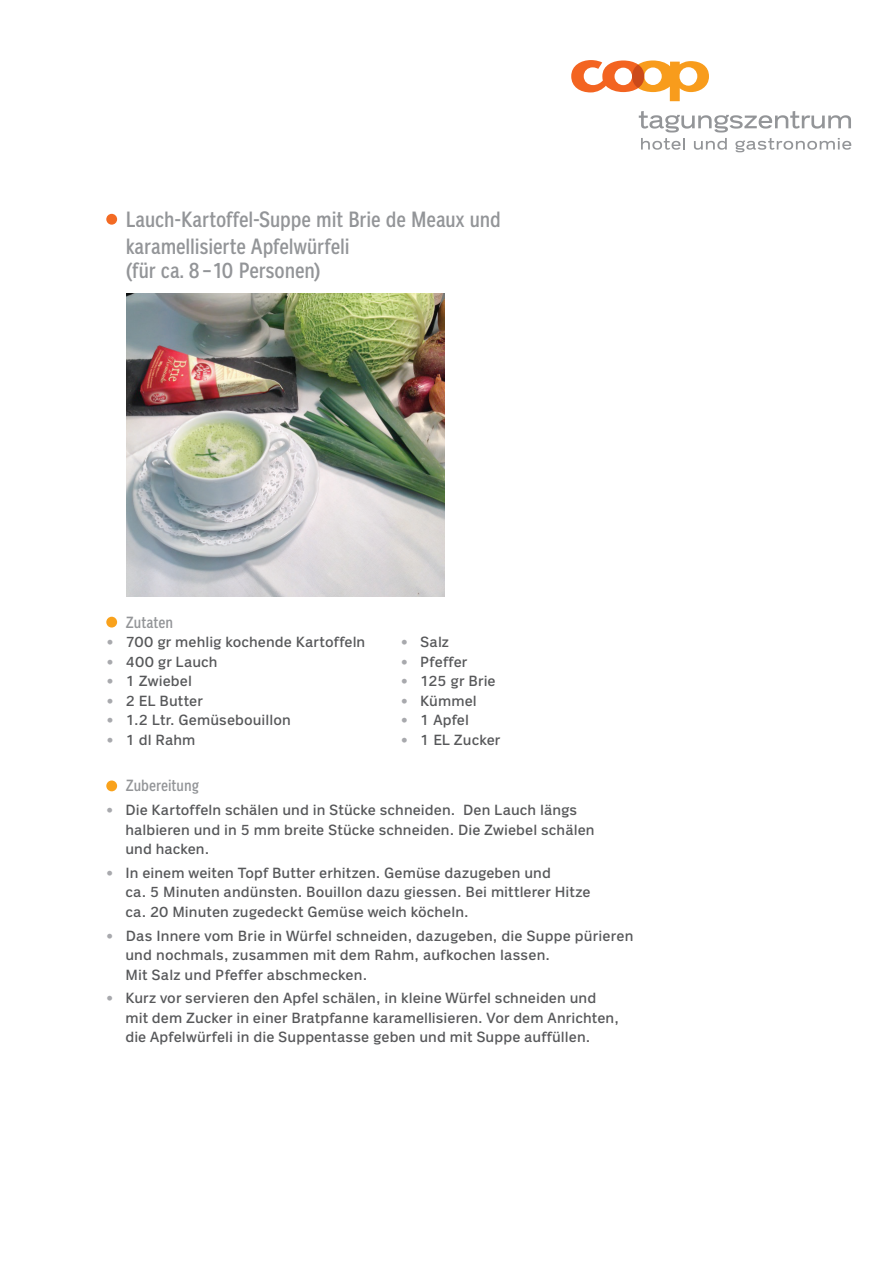
<style>
.page{position:relative;width:893px;height:1263px;background:#fff}
.page>*{position:absolute;margin:0;border:0;box-sizing:border-box;transform-origin:0 0}
.t1{font:22.5px/27px "Coop Condensed";color:#939598}
.t2{font:16.5px "Coop Condensed";color:#939598}
.t3{font:15px/19.5px "Coop";letter-spacing:.005em;color:#57585a}
.s1{color:#a8a9ad}
</style>
<div class="page">
<svg style="left:571px;top:60px;width:138px;height:41px"></svg>
<div style="left:632px;top:64px;width:12px;height:24px;background:#cb4a1a;border-radius:50%"></div>
<svg style="left:639px;top:111px;width:212px;height:41px"></svg>
<div style="left:106px;top:214px;width:11px;height:11px;background:#f36a23;border-radius:50%"></div>
<div style="left:106px;top:617px;width:11px;height:10px;background:#f9a21c;border-radius:50%"></div>
<div style="left:106px;top:780px;width:11px;height:11px;background:#f9a21c;border-radius:50%"></div>
<img style="left:126px;top:293px;width:319px;height:304px">
<p class="t1" style="left:126px;top:206px;width:377px">Lauch-Kartoffel-Suppe mit Brie de Meaux und karamellisierte Apfelwürfeli</p>
<p class="t1" style="left:126px;top:257px;width:196px">(für ca. 8-10 Personen)</p>
<p class="t2" style="left:126px;top:613px;width:49px">Zutaten</p>
<p class="t3" style="left:106px;top:633px;width:261px"><span class="s1">•</span> 700 gr mehlig kochende Kartoffeln</p>
<p class="t3" style="left:106px;top:652px;width:113px"><span class="s1">•</span> 400 gr Lauch</p>
<p class="t3" style="left:106px;top:672px;width:87px"><span class="s1">•</span> 1 Zwiebel</p>
<p class="t3" style="left:106px;top:691px;width:98px"><span class="s1">•</span> 2 EL Butter</p>
<p class="t3" style="left:106px;top:711px;width:186px"><span class="s1">•</span> 1.2 Ltr. Gemüsebouillon</p>
<p class="t3" style="left:106px;top:730px;width:91px"><span class="s1">•</span> 1 dl Rahm</p>
<p class="t3" style="left:401px;top:633px;width:50px"><span class="s1">•</span> Salz</p>
<p class="t3" style="left:401px;top:652px;width:68px"><span class="s1">•</span> Pfeffer</p>
<p class="t3" style="left:401px;top:672px;width:96px"><span class="s1">•</span> 125 gr Brie</p>
<p class="t3" style="left:401px;top:691px;width:78px"><span class="s1">•</span> Kümmel</p>
<p class="t3" style="left:401px;top:711px;width:70px"><span class="s1">•</span> 1 Apfel</p>
<p class="t3" style="left:401px;top:730px;width:101px"><span class="s1">•</span> 1 EL Zucker</p>
<p class="t2" style="left:126px;top:777px;width:75px">Zubereitung</p>
<p class="t3" style="left:125px;top:800px;width:471px;text-indent:-19px"><span class="s1">•</span> Die Kartoffeln schälen und in Stücke schneiden. Den Lauch längs halbieren und in 5 mm breite Stücke schneiden. Die Zwiebel schälen und hacken.</p>
<p class="t3" style="left:125px;top:863px;width:467px;text-indent:-19px"><span class="s1">•</span> In einem weiten Topf Butter erhitzen. Gemüse dazugeben und<br>ca. 5 Minuten andünsten. Bouillon dazu giessen. Bei mittlerer Hitze ca. 20 Minuten zugedeckt Gemüse weich köcheln.</p>
<p class="t3" style="left:125px;top:926px;width:509px;text-indent:-19px"><span class="s1">•</span> Das Innere vom Brie in Würfel schneiden, dazugeben, die Suppe pürieren und nochmals, zusammen mit dem Rahm, aufkochen lassen.<br>Mit Salz und Pfeffer abschmecken.</p>
<p class="t3" style="left:125px;top:989px;width:495px;text-indent:-19px"><span class="s1">•</span> Kurz vor servieren den Apfel schälen, in kleine Würfel schneiden und mit dem Zucker in einer Bratpfanne karamellisieren. Vor dem Anrichten, die Apfelwürfeli in die Suppentasse geben und mit Suppe auffüllen.</p>
</div>
